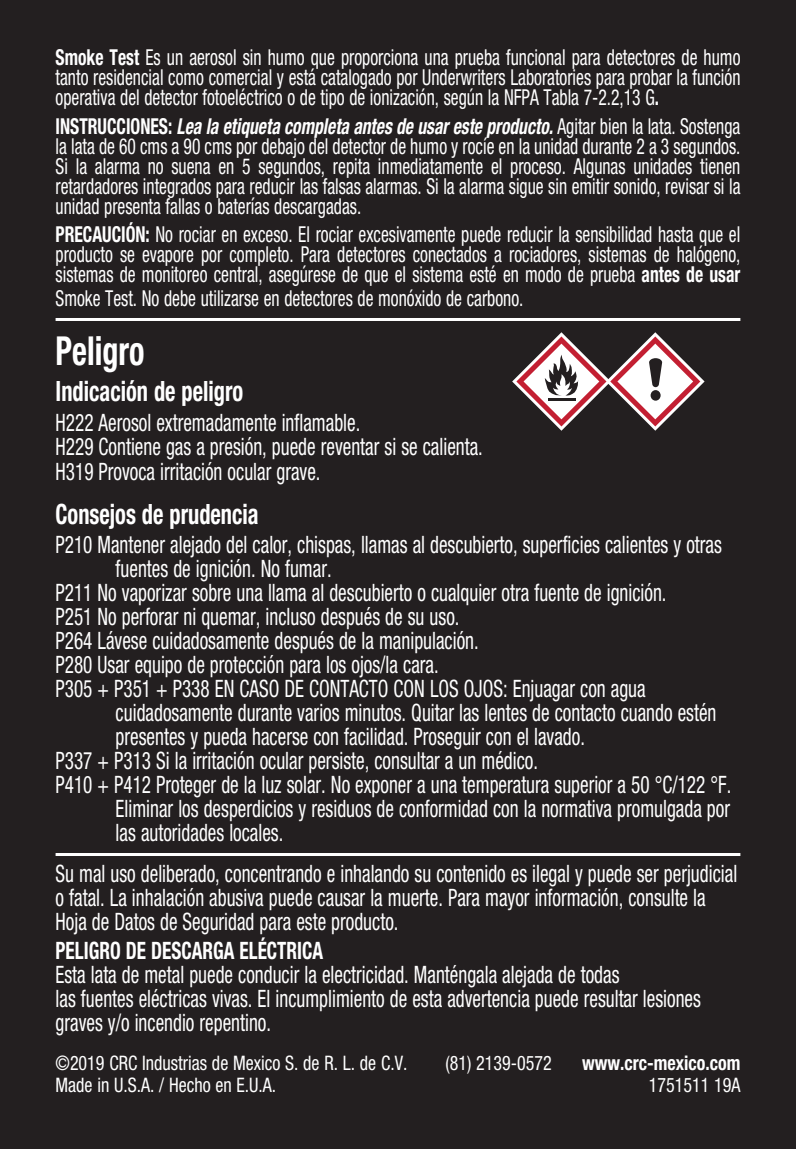
<style>
.page{position:relative;width:796px;height:1149px;background:#fff}
.page>*{position:absolute;margin:0;border:0;box-sizing:border-box;transform-origin:0 0}
.t1{font:700 condensed 40px "Helvetica Neue";color:#fff;scale:.8 1}
.t2{font:700 condensed 28px "Helvetica Neue";color:#fff;scale:.8 1}
.t3{font:condensed 24px/24px "Helvetica Neue";color:#fff;scale:.8 1}
.t4{font:700 condensed 24px "Helvetica Neue";color:#fff;scale:.8 1}
.t5{font:condensed 22px/20px "Helvetica Neue";color:#fff;text-align:justify;scale:.8 1}
.t6{font:condensed 20px "Helvetica Neue";color:#fff;scale:.9 1}
.t7{font:700 condensed 20px "Helvetica Neue";color:#fff;scale:.9 1}
.s1{font-weight:700}
.s2{font-weight:700;font-style:italic}
</style>
<div class="page">
<div style="left:0;top:0;width:795px;height:1149px;background:#231f20"></div>
<hr style="left:56px;top:853px;width:684px;height:3px;background:#fff">
<hr style="left:56px;top:318px;width:684px;height:3px;background:#fff">
<svg style="left:512px;top:332px;width:193px;height:99px"></svg>
<p class="t5" style="left:56px;top:47px;width:857px"><span class="s1">Smoke Test</span> Es un aerosol sin humo que proporciona una prueba funcional para detectores de humo tanto residencial como comercial y está catalogado por Underwriters Laboratories para probar la función operativa del detector fotoeléctrico o de tipo de ionización, según la NFPA Tabla 7-2.2,13 G<span class="s1">.</span></p>
<p class="t5" style="left:56px;top:116px;width:857px"><span class="s1">INSTRUCCIONES:</span> <span class="s2">Lea la etiqueta completa antes de usar este producto.</span> Agitar bien la lata. Sostenga la lata de 60 cms a 90 cms por debajo del detector de humo y rocíe en la unidad durante 2 a 3 segundos.<br>Si la alarma no suena en 5 segundos, repita inmediatamente el proceso. Algunas unidades tienen retardadores integrados para reducir las falsas alarmas. Si la alarma sigue sin emitir sonido, revisar si la unidad presenta fallas o baterías descargadas.</p>
<p class="t5" style="left:56px;top:225px;width:857px"><span class="s1">PRECAUCIÓN:</span> No rociar en exceso. El rociar excesivamente puede reducir la sensibilidad hasta que el producto se evapore por completo. Para detectores conectados a rociadores, sistemas de halógeno, sistemas de monitoreo central, asegúrese de que el sistema esté en modo de prueba <span class="s1">antes de usar</span></p>
<p class="t5" style="left:56px;top:289px;width:586px">Smoke Test. No debe utilizarse en detectores de monóxido de carbono.</p>
<h1 class="t1" style="left:56px;top:327px;width:113px">Peligro</h1>
<p class="t2" style="left:56px;top:374px;width:236px">Indicación de peligro</p>
<p class="t3" style="left:56px;top:410px;width:535px">H222 Aerosol extremadamente inflamable.<br>H229 Contiene gas a presión, puede reventar si se calienta.<br>H319 Provoca irritación ocular grave.</p>
<p class="t2" style="left:56px;top:497px;width:255px">Consejos de prudencia</p>
<p class="t3" style="left:56px;top:533px;width:833px">P210 Mantener alejado del calor, chispas, llamas al descubierto, superficies calientes y otras</p>
<p class="t3" style="left:116px;top:557px;width:271px">fuentes de ignición. No fumar.</p>
<p class="t3" style="left:56px;top:581px;width:764px">P211 No vaporizar sobre una llama al descubierto o cualquier otra fuente de ignición.</p>
<p class="t3" style="left:56px;top:605px;width:506px">P251 No perforar ni quemar, incluso después de su uso.</p>
<p class="t3" style="left:56px;top:629px;width:530px">P264 Lávese cuidadosamente después de la manipulación.</p>
<p class="t3" style="left:56px;top:653px;width:480px">P280 Usar equipo de protección para los ojos/la cara.</p>
<p class="t3" style="left:56px;top:677px;width:738px">P305 + P351 + P338 EN CASO DE CONTACTO CON LOS OJOS: Enjuagar con agua</p>
<p class="t3" style="left:116px;top:701px;width:752px">cuidadosamente durante varios minutos. Quitar las lentes de contacto cuando estén</p>
<p class="t3" style="left:116px;top:725px;width:588px">presentes y pueda hacerse con facilidad. Proseguir con el lavado.</p>
<p class="t3" style="left:56px;top:749px;width:604px">P337 + P313 Si la irritación ocular persiste, consultar a un médico.</p>
<p class="t3" style="left:56px;top:773px;width:845px">P410 + P412 Proteger de la luz solar. No exponer a una temperatura superior a 50 °C/122 °F.</p>
<p class="t3" style="left:116px;top:797px;width:769px">Eliminar los desperdicios y residuos de conformidad con la normativa promulgada por</p>
<p class="t3" style="left:116px;top:821px;width:211px">las autoridades locales.</p>
<p class="t3" style="left:56px;top:861px;width:853px">Su mal uso deliberado, concentrando e inhalando su contenido es ilegal y puede ser perjudicial o fatal. La inhalación abusiva puede causar la muerte. Para mayor información, consulte la<br>Hoja de Datos de Seguridad para este producto.</p>
<p class="t4" style="left:56px;top:936px;width:336px">PELIGRO DE DESCARGA ELÉCTRICA</p>
<p class="t3" style="left:56px;top:963px;width:807px">Esta lata de metal puede conducir la electricidad. Manténgala alejada de todas<br>las fuentes eléctricas vivas. El incumplimiento de esta advertencia puede resultar lesiones graves y/o incendio repentino.</p>
<p class="t6" style="left:56px;top:1051px;width:392px">©2019 CRC Industrias de Mexico S. de R. L. de C.V.</p>
<p class="t6" style="left:445px;top:1051px;width:119px">(81) 2139-0572</p>
<p class="t7" style="left:581px;top:1051px;width:177px">www.crc-mexico.com</p>
<p class="t6" style="left:56px;top:1073px;width:246px">Made in U.S.A. / Hecho en E.U.A.</p>
<p class="t6" style="left:648px;top:1073px;width:103px">1751511 19A</p>
</div>
